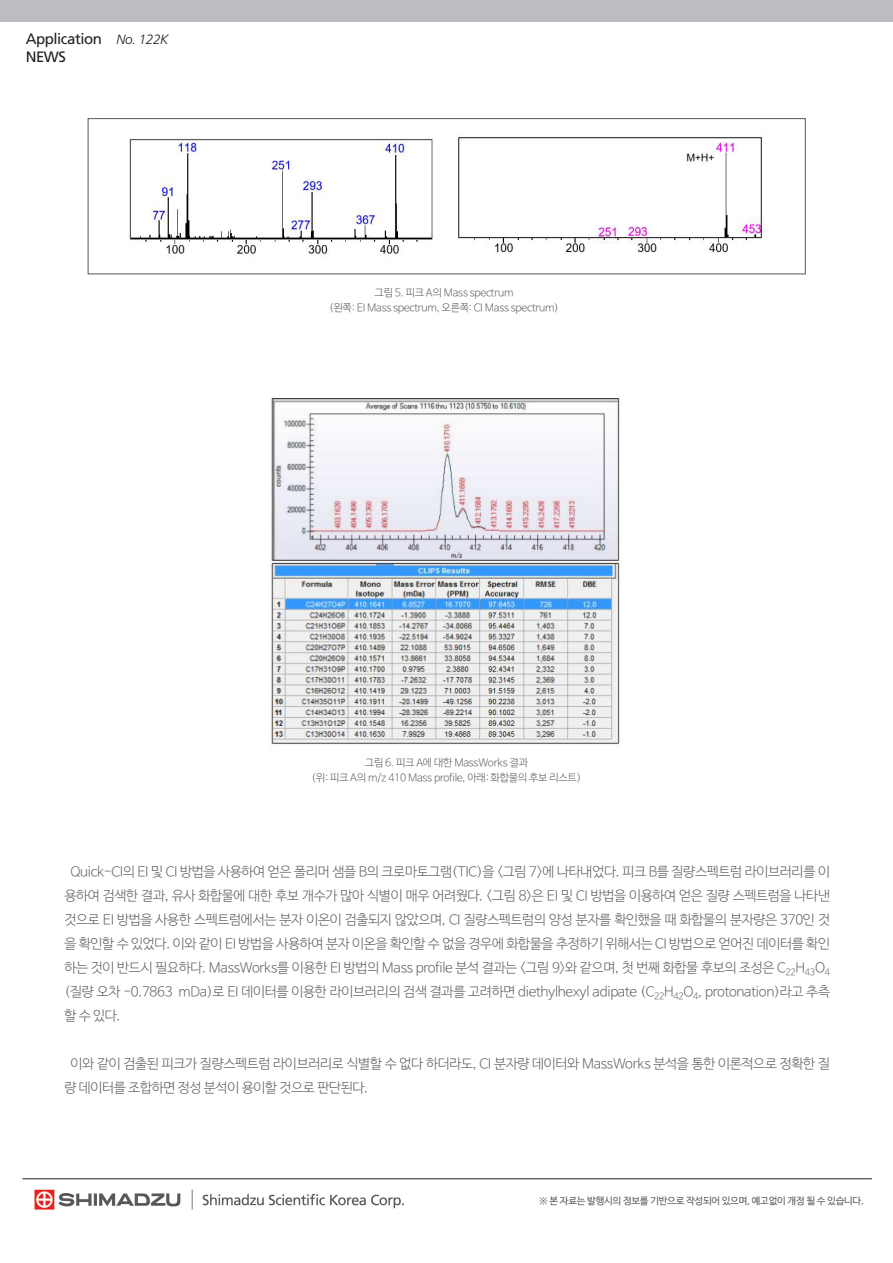
<style>
.page{position:relative;width:893px;height:1263px;background:#fff}
.page>*{position:absolute;margin:0;border:0;box-sizing:border-box;transform-origin:0 0}
.t1{font:15px/18px "Frutiger LT Std";letter-spacing:-.03em;color:#231f20}
.t2{font:13.5px/24px "Nanum Barun Gothic OTF Light";letter-spacing:-.025em;color:#57585a;text-align:justify}
.t3{font:10.5px "Nanum Barun Gothic OTF Light";letter-spacing:-.025em;color:#57585a}
.t4{font:9.75px "Nanum Barun Gothic OTF";letter-spacing:-.025em;color:#57585a}
.s1{font-weight:300;font-style:italic;font-size:13.5px}
</style>
<div class="page">
<div style="left:0;top:0;width:893px;height:22px;background:#bcbdc0"></div>
<img style="left:34px;top:1189px;width:370px;height:21px">
<hr style="left:23px;top:1178px;width:849px;height:1px;background:#231f20">
<img style="left:270px;top:398px;width:350px;height:347px">
<img style="left:129px;top:137px;width:636px;height:117px">
<div style="left:88px;top:118px;width:717px;height:156px;border:1px solid #57585a"></div>
<p class="t1" style="left:26px;top:30px;width:144px">Application <span class="s1">No. 122K<br></span>NEWS</p>
<p class="t3" style="left:375px;top:288px;width:140px">그림 5. 피크 A의 Mass spectrum</p>
<p class="t3" style="left:329px;top:303px;width:231px">(왼쪽: EI Mass spectrum, 오른쪽: CI Mass spectrum)</p>
<p class="t3" style="left:365px;top:757px;width:165px">그림 6. 피크 A에 대한 MassWorks 결과</p>
<p class="t3" style="left:312px;top:772px;width:271px">(위: 피크 A의 m/z 410 Mass profile, 아래: 화합물의 후보 리스트)</p>
<p class="t2" style="left:64px;top:860px;width:767px;text-indent:6px">Quick-CI의 EI 및 CI 방법을 사용하여 얻은 폴리머 샘플 B의 크로마토그램(TIC)을 &lt;그림 7&gt;에 나타내었다. 피크 B를 질량스펙트럼 라이브러리를 이 용하여 검색한 결과, 유사 화합물에 대한 후보 개수가 많아 식별이 매우 어려웠다. &lt;그림 8&gt;은 EI 및 CI 방법을 이용하여 얻은 질량 스펙트럼을 나타낸 것으로 EI 방법을 사용한 스펙트럼에서는 분자 이온이 검출되지 않았으며, CI 질량스펙트럼의 양성 분자를 확인했을 때 화합물의 분자량은 370인 것 을 확인할 수 있었다. 이와 같이 EI 방법을 사용하여 분자 이온을 확인할 수 없을 경우에 화합물을 추정하기 위해서는 CI 방법으로 얻어진 데이터를 확인 하는 것이 반드시 필요하다. MassWorks를 이용한 EI 방법의 Mass profile 분석 결과는 &lt;그림 9&gt;와 같으며, 첫 번째 화합물 후보의 조성은 C<sub>22</sub>H<sub>43</sub>O<sub>4 </sub>(질량 오차 -0.7863 mDa)로 EI 데이터를 이용한 라이브러리의 검색 결과를 고려하면 diethylhexyl adipate (C<sub>22</sub>H<sub>42</sub>O<sub>4</sub>, protonation)라고 추측 할 수 있다.</p>
<p class="t2" style="left:64px;top:1052px;width:767px;text-indent:6px">이와 같이 검출된 피크가 질량스펙트럼 라이브러리로 식별할 수 없다 하더라도, CI 분자량 데이터와 MassWorks 분석을 통한 이론적으로 정확한 질 량 데이터를 조합하면 정성 분석이 용이할 것으로 판단된다.</p>
<p class="t4" style="left:539px;top:1196px;width:326px">※ 본 자료는 발행시의 정보를 기반으로 작성되어 있으며, 예고없이 개정 될 수 있습니다.</p>
</div>
